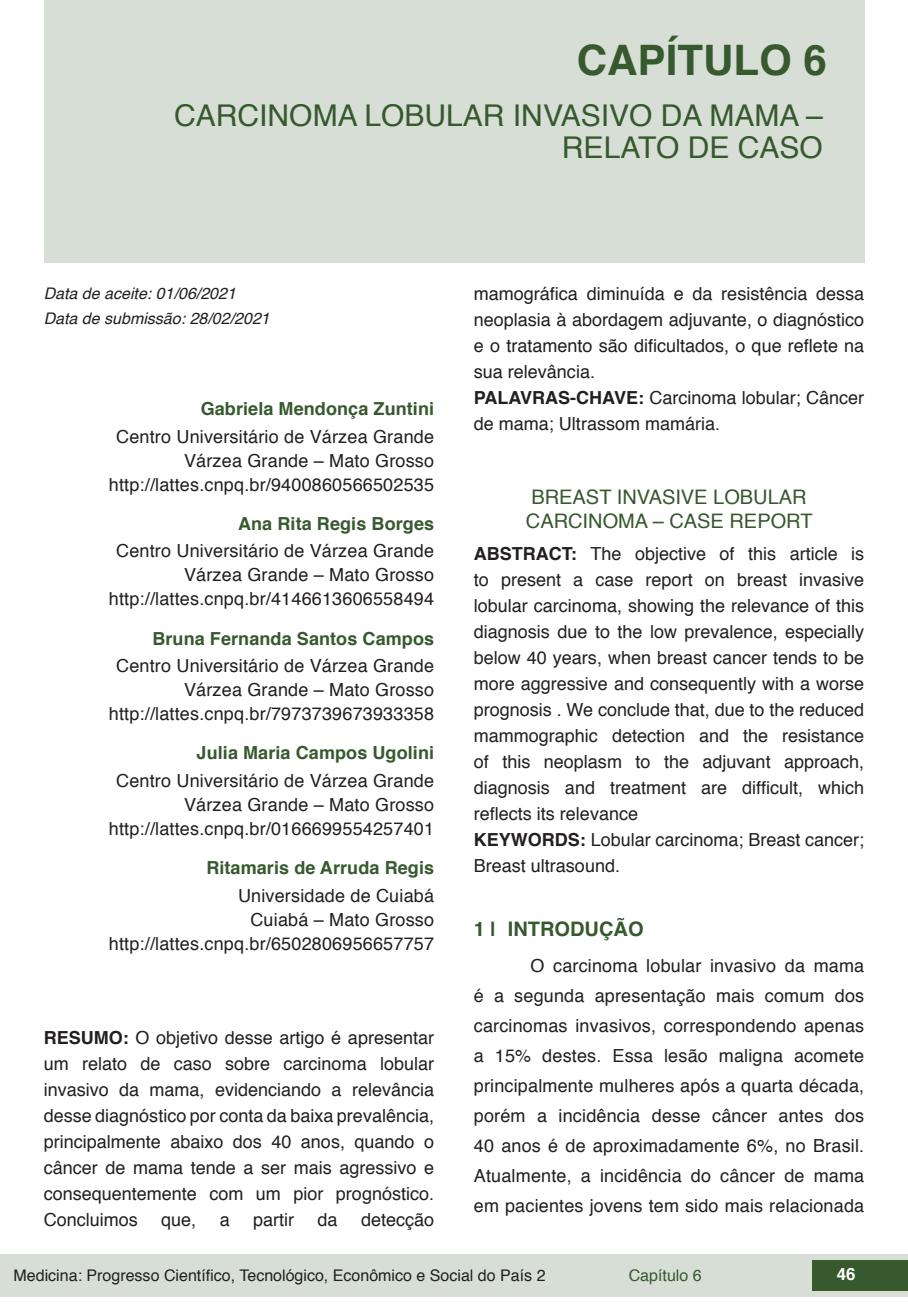
<style>
.page{position:relative;width:908px;height:1304px;background:#fff}
.page>*{position:absolute;margin:0;border:0;box-sizing:border-box;transform-origin:0 0}
.capítulos{font:700 42px "Helvetica";color:#36592e}
.nome_artigos{font:30px/32px "Helvetica";color:#36592e;text-align:right}
.título_Inglês{font:20px/24px "Helvetica";color:#36592e}
.t1{font:700 20px "Helvetica";color:#36592e}
.Resumos_e_PC_TXT{font:18px/26px "Helvetica";color:#231f20;text-align:justify}
.info_autores{font:18px "Helvetica";letter-spacing:.01em;color:#231f20}
.txt{font:18px/30px "Helvetica";letter-spacing:.01em;color:#231f20;text-align:justify}
.nome_autores{font:700 18px "Helvetica";letter-spacing:.005em;color:#36592e}
.t2{font:700 16.8px "Helvetica";color:#fff}
.t3{font:16px "Helvetica";color:#231f20}
.data{font:italic 16px "Helvetica";color:#231f20}
.t4{font:16px "Helvetica";color:#36592e}
.s1{font-weight:700}
</style>
<div class="page">
<div style="left:0;top:1254px;width:906px;height:43px;background:#d7ded5"></div>
<div style="left:812px;top:1261px;width:95px;height:30px;background:#36592e"></div>
<div style="left:44px;top:0;width:819px;height:263px;background:#d7ded5"></div>
<p class="capítulos" style="left:576px;top:26px;width:251px">CAPÍTULO 6</p>
<p class="nome_artigos" style="left:174px;top:101px;width:650px">CARCINOMA LOBULAR INVASIVO DA MAMA –<br>RELATO DE CASO</p>
<p class="data" style="left:44px;top:280px;width:194px">Data de aceite: 01/06/2021</p>
<p class="data" style="left:44px;top:306px;width:227px">Data de submissão: 28/02/2021</p>
<p class="nome_autores" style="left:201px;top:395px;width:235px">Gabriela Mendonça Zuntini</p>
<p class="info_autores" style="left:116px;top:423px;width:319px">Centro Universitário de Várzea Grande</p>
<p class="info_autores" style="left:184px;top:447px;width:251px">Várzea Grande – Mato Grosso</p>
<p class="info_autores" style="left:109px;top:471px;width:326px">http://lattes.cnpq.br/9400860566502535</p>
<p class="nome_autores" style="left:238px;top:509px;width:197px">Ana Rita Regis Borges</p>
<p class="info_autores" style="left:116px;top:537px;width:319px">Centro Universitário de Várzea Grande</p>
<p class="info_autores" style="left:184px;top:561px;width:251px">Várzea Grande – Mato Grosso</p>
<p class="info_autores" style="left:109px;top:585px;width:326px">http://lattes.cnpq.br/4146613606558494</p>
<p class="nome_autores" style="left:152px;top:624px;width:283px">Bruna Fernanda Santos Campos</p>
<p class="info_autores" style="left:116px;top:652px;width:319px">Centro Universitário de Várzea Grande</p>
<p class="info_autores" style="left:184px;top:676px;width:251px">Várzea Grande – Mato Grosso</p>
<p class="info_autores" style="left:109px;top:700px;width:326px">http://lattes.cnpq.br/7973739673933358</p>
<p class="nome_autores" style="left:196px;top:739px;width:239px">Julia Maria Campos Ugolini</p>
<p class="info_autores" style="left:116px;top:767px;width:319px">Centro Universitário de Várzea Grande</p>
<p class="info_autores" style="left:184px;top:791px;width:251px">Várzea Grande – Mato Grosso</p>
<p class="info_autores" style="left:109px;top:815px;width:326px">http://lattes.cnpq.br/0166699554257401</p>
<p class="nome_autores" style="left:206px;top:853px;width:229px">Ritamaris de Arruda Regis</p>
<p class="info_autores" style="left:238px;top:881px;width:197px">Universidade de Cuiabá</p>
<p class="info_autores" style="left:250px;top:905px;width:185px">Cuiabá – Mato Grosso</p>
<p class="info_autores" style="left:109px;top:929px;width:326px">http://lattes.cnpq.br/6502806956657757</p>
<p class="Resumos_e_PC_TXT" style="left:44px;top:1025px;width:392px"><span class="s1">RESUMO:</span> O objetivo desse artigo é apresentar um relato de caso sobre carcinoma lobular invasivo da mama, evidenciando a relevância desse diagnóstico por conta da baixa prevalência, principalmente abaixo dos 40 anos, quando o câncer de mama tende a ser mais agressivo e consequentemente com um pior prognóstico.<br>Concluimos</p>
<p class="Resumos_e_PC_TXT" style="left:161px;top:1207px;width:37px">que,</p>
<p class="Resumos_e_PC_TXT" style="left:219px;top:1207px;width:12px">a</p>
<p class="Resumos_e_PC_TXT" style="left:253px;top:1207px;width:43px">partir</p>
<p class="Resumos_e_PC_TXT" style="left:317px;top:1207px;width:22px">da</p>
<p class="Resumos_e_PC_TXT" style="left:361px;top:1207px;width:75px">detecção</p>
<p class="Resumos_e_PC_TXT" style="left:473px;top:281px;width:392px">mamográfica diminuída e da resistência dessa neoplasia à abordagem adjuvante, o diagnóstico e o tratamento são dificultados, o que reflete na sua relevância.</p>
<p class="Resumos_e_PC_TXT" style="left:473px;top:385px;width:392px"><span class="s1">PALAVRAS-CHAVE:</span> Carcinoma lobular; Câncer de mama; Ultrassom mamária.</p>
<p class="título_Inglês" style="left:525px;top:486px;width:288px">BREAST INVASIVE LOBULAR<br>CARCINOMA – CASE REPORT</p>
<p class="Resumos_e_PC_TXT" style="left:473px;top:541px;width:392px"><span class="s1">ABSTRACT:</span> The objective of this article is to present a case report on breast invasive lobular carcinoma, showing the relevance of this diagnosis due to the low prevalence, especially below 40 years, when breast cancer tends to be more aggressive and consequently with a worse prognosis . We conclude that, due to the reduced mammographic detection and the resistance of this neoplasm to the adjuvant approach, diagnosis and treatment are difficult, which reflects its relevance</p>
<p class="Resumos_e_PC_TXT" style="left:473px;top:827px;width:392px"><span class="s1">KEYWORDS:</span> Lobular carcinoma; Breast cancer;<br>Breast ultrasound.</p>
<p class="t1" style="left:473px;top:913px;width:171px">1 | INTRODUÇÃO</p>
<p class="txt" style="left:473px;top:951px;width:392px;text-indent:57px">O carcinoma lobular invasivo da mama é a segunda apresentação mais comum dos carcinomas invasivos, correspondendo apenas a 15% destes. Essa lesão maligna acomete principalmente mulheres após a quarta década, porém a incidência desse câncer antes dos 40 anos é de aproximadamente 6%, no Brasil.<br>Atualmente, a incidência do câncer de mama em pacientes jovens tem sido mais relacionada</p>
<p class="t3" style="left:14px;top:1263px;width:533px">Medicina: Progresso Científico, Tecnológico, Econômico e Social do País 2</p>
<p class="t4" style="left:628px;top:1263px;width:74px">Capítulo 6</p>
<p class="t2" style="left:836px;top:1261px;width:20px">46</p>
</div>
